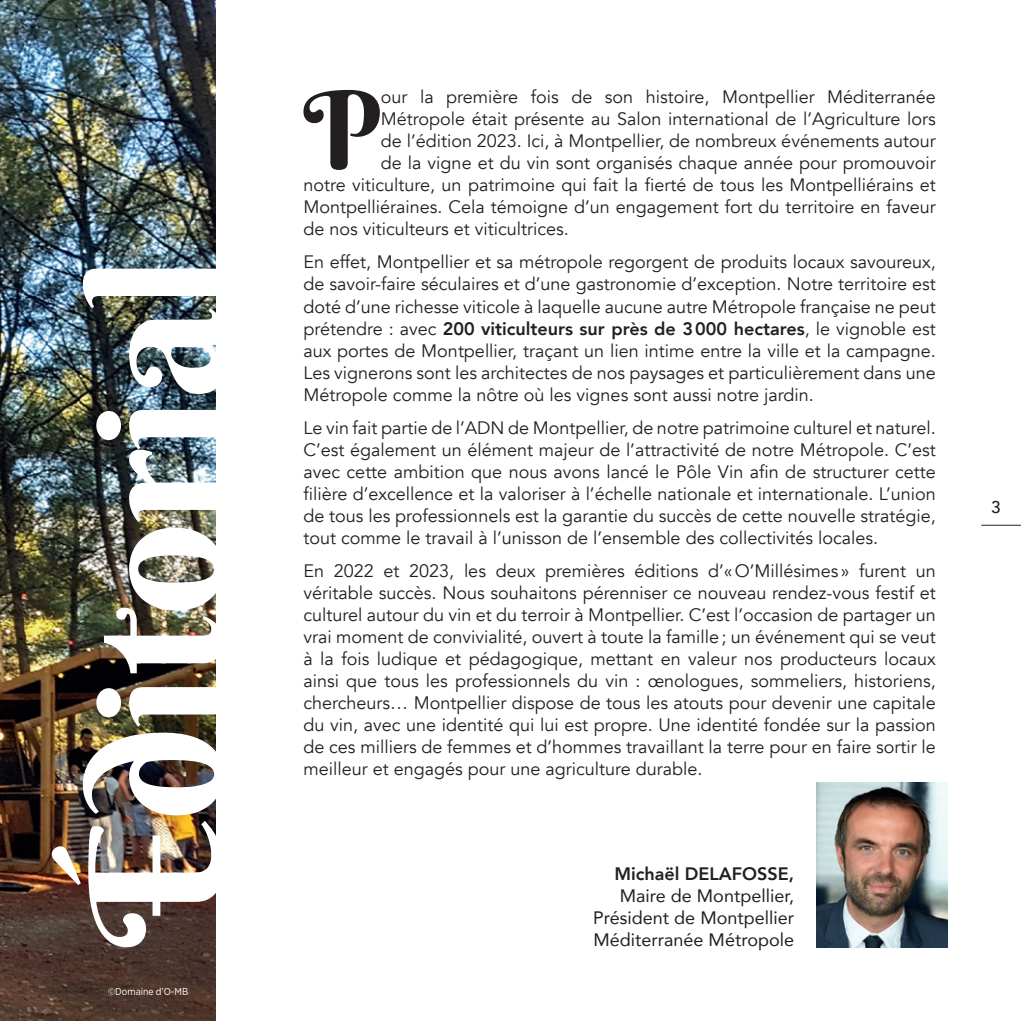
<style>
.page{position:relative;width:1021px;height:1021px;background:#fff}
.page>*{position:absolute;margin:0;border:0;box-sizing:border-box;transform-origin:0 0}
.t1{font:182.8px "Berkshire Swash";color:#fff}
.t2{font:108.4px "Berkshire Swash";color:#231f20}
.t3{font:18px/22px "Avenir";color:#231f20;text-align:justify}
.t4{font:18px/22px "Avenir";color:#231f20;text-align:right}
.t5{font:800 18px "Avenir";color:#231f20}
.t6{font:500 17px "Avenir";color:#231f20}
.t7{font:10px "Gotham Narrow";color:#fff}
.s1{font-weight:800}
</style>
<div class="page">
<img style="left:0;top:0;width:215px;height:1020px">
<img style="left:816px;top:782px;width:131px;height:165px">
<hr style="left:981px;top:524px;width:39px;height:1px;background:#231f20">
<h1 class="t1" style="left:43px;top:947px;width:692px;rotate:-90deg">Éditorial</h1>
<p class="t7" style="left:108px;top:985px;width:82px">©Domaine d’O-MB</p>
<h2 class="t2" style="left:303px;top:63px;width:79px">P</h2>
<p class="t3" style="left:381px;top:86px;width:556px">our la première fois de son histoire, Montpellier Méditerranée</p>
<p class="t3" style="left:381px;top:108px;width:556px">Métropole était présente au Salon international de l’Agriculture lors</p>
<p class="t3" style="left:381px;top:130px;width:556px">de l’édition 2023. Ici, à Montpellier, de nombreux événements autour</p>
<p class="t3" style="left:381px;top:152px;width:556px">de la vigne et du vin sont organisés chaque année pour promouvoir</p>
<p class="t3" style="left:303px;top:174px;width:634px">notre viticulture, un patrimoine qui fait la fierté de tous les Montpelliérains et</p>
<p class="t3" style="left:303px;top:196px;width:634px">Montpelliéraines. Cela témoigne d’un engagement fort du territoire en faveur</p>
<p class="t3" style="left:303px;top:218px;width:267px">de nos viticulteurs et viticultrices.</p>
<p class="t3" style="left:303px;top:251px;width:634px">En effet, Montpellier et sa métropole regorgent de produits locaux savoureux, de savoir-faire séculaires et d’une gastronomie d’exception. Notre territoire est doté d’une richesse viticole à laquelle aucune autre Métropole française ne peut prétendre : avec <span class="s1">200 viticulteurs sur près de 3000 hectares</span>, le vignoble est aux portes de Montpellier, traçant un lien intime entre la ville et la campagne.<br>Les vignerons sont les architectes de nos paysages et particulièrement dans une Métropole comme la nôtre où les vignes sont aussi notre jardin.</p>
<p class="t3" style="left:303px;top:417px;width:634px">Le vin fait partie de l’ADN de Montpellier, de notre patrimoine culturel et naturel.<br>C’est également un élément majeur de l’attractivité de notre Métropole. C’est avec cette ambition que nous avons lancé le Pôle Vin afin de structurer cette filière d’excellence et la valoriser à l’échelle nationale et internationale. L’union de tous les professionnels est la garantie du succès de cette nouvelle stratégie, tout comme le travail à l’unisson de l’ensemble des collectivités locales.</p>
<p class="t3" style="left:303px;top:560px;width:634px">En 2022 et 2023, les deux premières éditions d’«O’Millésimes » furent un véritable succès. Nous souhaitons pérenniser ce nouveau rendez-vous festif et culturel autour du vin et du terroir à Montpellier. C’est l’occasion de partager un vrai moment de convivialité, ouvert à toute la famille; un événement qui se veut à la fois ludique et pédagogique, mettant en valeur nos producteurs locaux ainsi que tous les professionnels du vin : œnologues, sommeliers, historiens, chercheurs… Montpellier dispose de tous les atouts pour devenir une capitale du vin, avec une identité qui lui est propre. Une identité fondée sur la passion de ces milliers de femmes et d’hommes travaillant la terre pour en faire sortir le meilleur et engagés pour une agriculture durable.</p>
<p class="t5" style="left:614px;top:859px;width:181px">Michaël DELAFOSSE,</p>
<p class="t4" style="left:593px;top:884px;width:202px">Maire de Montpellier,<br>Président de Montpellier</p>
<p class="t4" style="left:593px;top:928px;width:202px">Méditerranée Métropole</p>
<p class="t6" style="left:991px;top:492px;width:11px">3</p>
</div>
